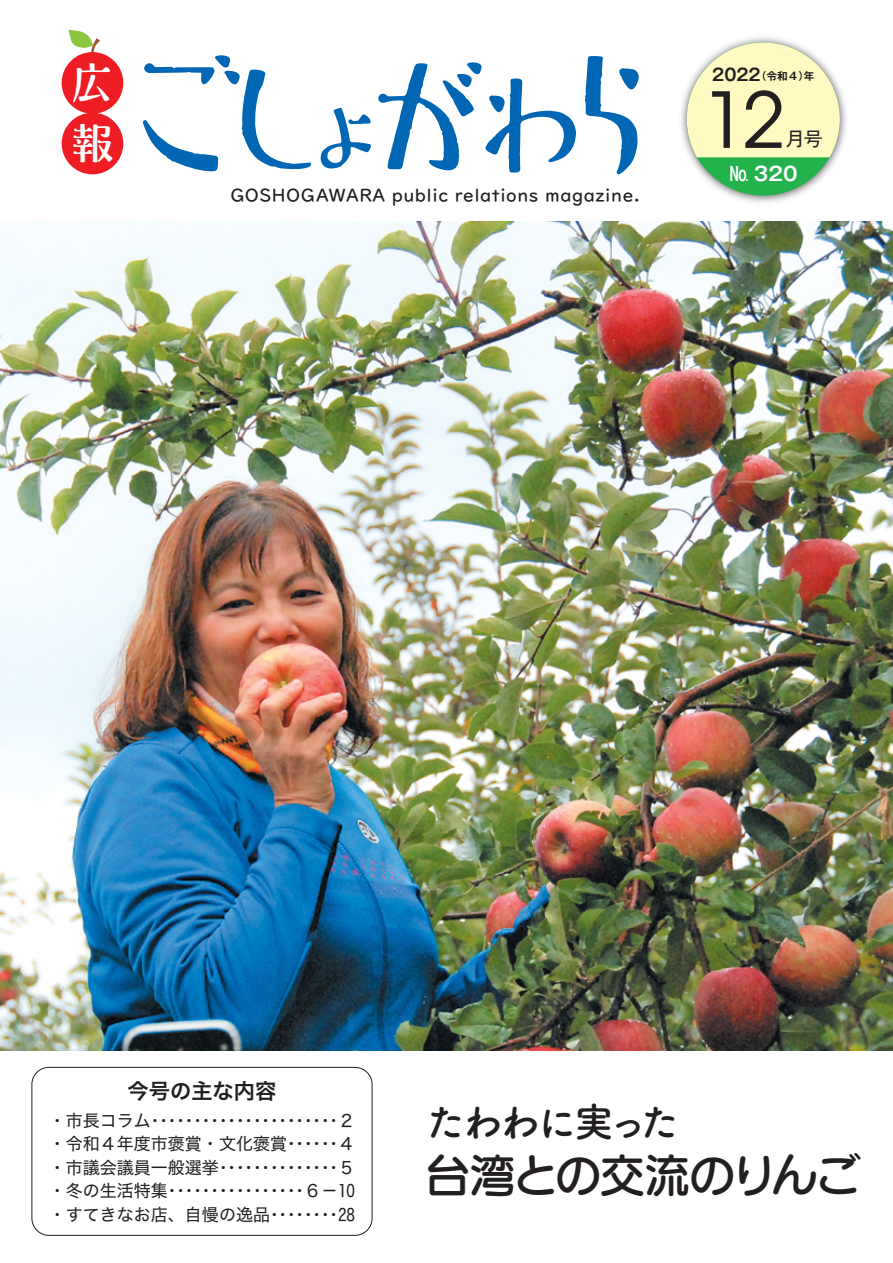
<style>
.page{position:relative;width:893px;height:1263px;background:#fff}
.page>*{position:absolute;margin:0;border:0;box-sizing:border-box;transform-origin:0 0}
.t1{font:76.5px "ITC Avant Garde Std";color:#231f20}
.t2{font:44.7px "G Maru Go Pro DB";letter-spacing:-.025em;color:#231f20}
.t3{font:700 41.85px "P Hasemin Std";color:#fff}
.t4{font:700 41.7px "P Hasemin Std";color:#fff}
.t5{font:40.35px "Tsuku A Rd Gothic Std B";letter-spacing:-.085em;color:#231f20}
.t6{font:21.3px "Hira Kaku Std W6";color:#231f20}
.t7{font:700 19.2px "Gothic MB101 Pr 5 De";color:#fff}
.t8{font:19.2px "Gothic MB101 Pr 5";color:#231f20}
.t9{font:500 18px "UD Digi Kyokasho Std";letter-spacing:.03em;color:#231f20}
.t10{font:16.95px/23.4px "Hira Kaku Std W4";color:#231f20;text-align:justify}
.t11{font:700 10.65px "Gothic MB101 Pr 5 De";color:#231f20}
.s1{color:#fff}
.s2{font-size:16.8px}
</style>
<div class="page">
<img style="left:0;top:221px;width:893px;height:829px">
<div style="left:32px;top:1067px;width:340px;height:169px;border:1px solid #231f20;border-radius:17px"></div>
<svg style="left:68px;top:30px;width:32px;height:27px"></svg>
<img style="left:681px;top:37px;width:165px;height:166px">
<div style="left:687px;top:43px;width:153px;height:153px;background:#23b24b;border-radius:50%"></div>
<svg style="left:687px;top:43px;width:153px;height:114px;background:#fbf7c7"></svg>
<div style="left:633px;top:197px;width:7px;height:7px;border:4px solid #fff;border-radius:50%"></div>
<svg style="left:143px;top:55px;width:496px;height:168px"></svg>
<div style="left:62px;top:113px;width:61px;height:61px;background:#ee1d23;border-radius:50%"></div>
<div style="left:62px;top:52px;width:61px;height:62px;background:#ee1d23;border-radius:50%"></div>
<p class="t3" style="left:72px;top:54px;width:40px">広</p>
<p class="t4" style="left:72px;top:114px;width:42px">報</p>
<p class="t9" style="left:230px;top:182px;width:411px"><span class="s1">GOSHOGAWARA</span> public relations magazine<span class="s1">.</span></p>
<p class="t11" style="left:712px;top:68px;width:104px"><span class="s2">2022</span>（令和４）年</p>
<p class="t1" style="left:704px;top:74px;width:83px">12</p>
<p class="t8" style="left:786px;top:123px;width:39px">月号</p>
<p class="t7" style="left:729px;top:158px;width:70px">№ 320</p>
<p class="t6" style="left:128px;top:1074px;width:150px">今号の主な内容</p>
<p class="t10" style="left:49px;top:1109px;width:308px">・市長コラム･･････････････････････２・令和４年度市褒賞・文化褒賞･･････４・市議会議員一般選挙･･････････････５・冬の生活特集････････････････６－10・すてきなお店、自慢の逸品････････28</p>
<p class="t5" style="left:425px;top:1090px;width:256px">たわわに実った</p>
<p class="t2" style="left:425px;top:1145px;width:437px">台湾との交流のりんご</p>
</div>
